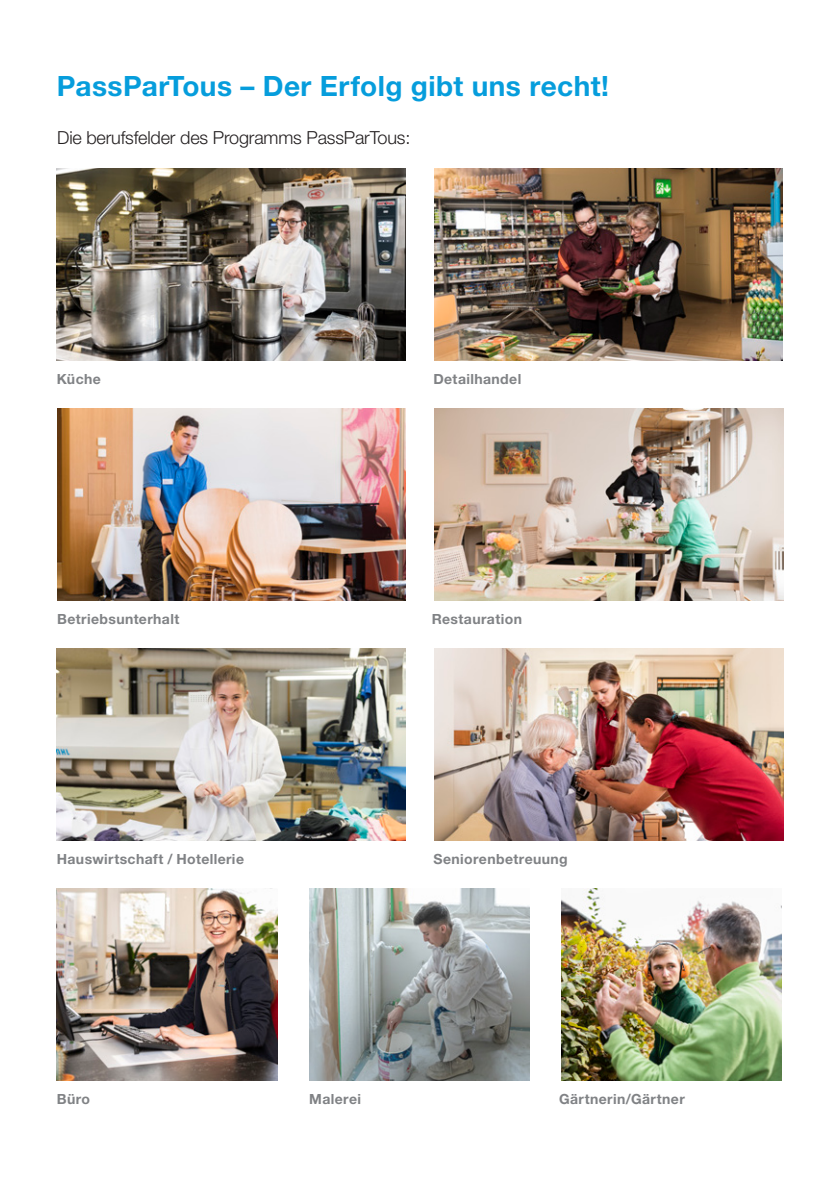
<style>
.page{position:relative;width:840px;height:1191px;background:#fff}
.page>*{position:absolute;margin:0;border:0;box-sizing:border-box;transform-origin:0 0}
.t1{font:700 28px "Helvetica Neue LT Std";letter-spacing:.015em;color:#069ddc}
.t2{font:300 18px "Helvetica Neue LT Std";letter-spacing:-.01em;color:#231f20}
.t3{font:700 14px "Helvetica Neue LT Std";letter-spacing:.03em;color:#808285}
</style>
<div class="page">
<img style="left:57px;top:648px;width:348px;height:192px">
<img style="left:434px;top:408px;width:348px;height:192px">
<img style="left:57px;top:168px;width:348px;height:192px">
<img style="left:434px;top:648px;width:348px;height:192px">
<img style="left:57px;top:408px;width:348px;height:192px">
<img style="left:434px;top:168px;width:348px;height:192px">
<img style="left:57px;top:888px;width:220px;height:192px">
<img style="left:309px;top:888px;width:220px;height:192px">
<img style="left:561px;top:888px;width:220px;height:192px">
<h1 class="t1" style="left:57px;top:69px;width:553px">PassParTous – Der Erfolg gibt uns recht!</h1>
<p class="t2" style="left:57px;top:127px;width:354px">Die berufsfelder des Programms PassParTous:</p>
<p class="t3" style="left:57px;top:370px;width:46px">Küche</p>
<p class="t3" style="left:433px;top:370px;width:89px">Detailhandel</p>
<p class="t3" style="left:57px;top:610px;width:123px">Betriebsunterhalt</p>
<p class="t3" style="left:57px;top:850px;width:189px">Hauswirtschaft / Hotellerie</p>
<p class="t3" style="left:431px;top:610px;width:92px">Restauration</p>
<p class="t3" style="left:433px;top:850px;width:136px">Seniorenbetreuung</p>
<p class="t3" style="left:57px;top:1090px;width:35px">Büro</p>
<p class="t3" style="left:558px;top:1090px;width:127px">Gärtnerin/Gärtner</p>
<p class="t3" style="left:309px;top:1090px;width:53px">Malerei</p>
</div>
